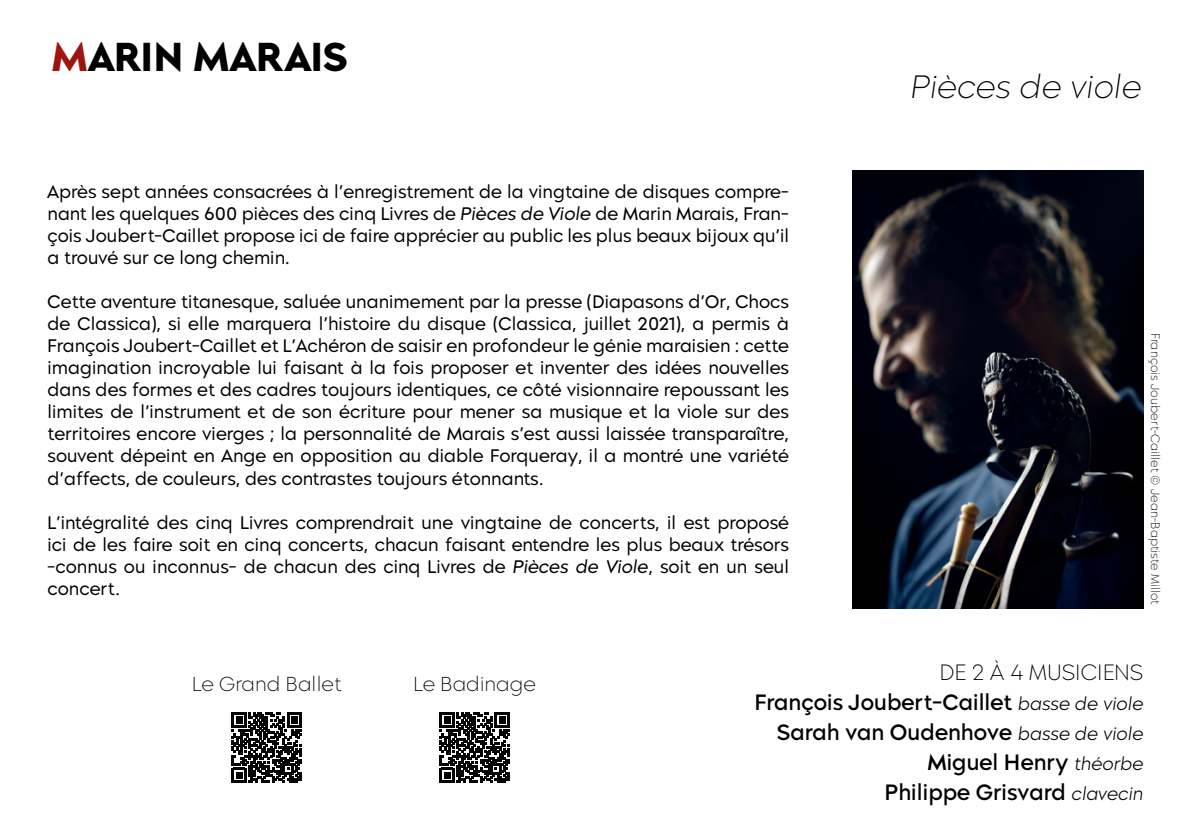
<style>
.page{position:relative;width:1191px;height:840px;background:#fff}
.page>*{position:absolute;margin:0;border:0;box-sizing:border-box;transform-origin:0 0}
.t1{font:700 40px "Morn";color:#000}
.t2{font:italic 200 32px "Morn";color:#000}
.t3{font:500 22px/30px "Morn";color:#000;text-align:right}
.t4{font:200 20px "Morn";color:#000}
.t5{font:18px/22px "Morn";color:#000;text-align:justify}
.t6{font:200 12px "Morn";color:#000}
.s1{color:#9e1510}
.s2{font-style:italic}
.s3{font-weight:200}
.s4{font-weight:300;font-style:italic;font-size:18px}
</style>
<div class="page">
<img style="left:852px;top:170px;width:291px;height:438px">
<svg style="left:440px;top:712px;width:70px;height:70px"></svg>
<svg style="left:232px;top:712px;width:70px;height:70px"></svg>
<h1 class="t1" style="left:52px;top:32px;width:297px"><span class="s1">M</span>ARIN MARAIS</h1>
<p class="t5" style="left:48px;top:181px;width:743px">Après sept années consacrées à l’enregistrement de la vingtaine de disques compre&shy;nant les quelques 600 pièces des cinq Livres de <span class="s2">Pièces de Viole</span> de Marin Marais, Fran&shy;çois Joubert-Caillet propose ici de faire apprécier au public les plus beaux bijoux qu’il a trouvé sur ce long chemin.</p>
<p class="t5" style="left:48px;top:291px;width:743px">Cette aventure titanesque, saluée unanimement par la presse (Diapasons d’Or, Chocs de Classica), si elle marquera l’histoire du disque (Classica, juillet 2021), a permis à François Joubert-Caillet et L’Achéron de saisir en profondeur le génie maraisien : cette imagination incroyable lui faisant à la fois proposer et inventer des idées nouvelles dans des formes et des cadres toujours identiques, ce côté visionnaire repoussant les limites de l’instrument et de son écriture pour mener sa musique et la viole sur des territoires encore vierges ; la personnalité de Marais s’est aussi laissée transparaître, souvent dépeint en Ange en opposition au diable Forqueray, il a montré une variété d’affects, de couleurs, des contrastes toujours étonnants.</p>
<p class="t5" style="left:48px;top:511px;width:743px">L’intégralité des cinq Livres comprendrait une vingtaine de concerts, il est proposé ici de les faire soit en cinq concerts, chacun faisant entendre les plus beaux trésors -connus ou inconnus- de chacun des cinq Livres de <span class="s2">Pièces de Viole</span>, soit en un seul concert.</p>
<h2 class="t2" style="left:910px;top:67px;width:232px">Pièces de viole</h2>
<p class="t6" style="left:1162px;top:333px;width:273px;rotate:90deg">François Joubert-Caillet © Jean-Baptiste Millot</p>
<p class="t4" style="left:192px;top:671px;width:151px">Le Grand Ballet</p>
<p class="t4" style="left:413px;top:671px;width:124px">Le Badinage</p>
<p class="t3" style="left:755px;top:656px;width:390px"><span class="s3">DE 2 À 4 MUSICIENS<br></span>François Joubert-Caillet <span class="s4">basse de viole<br></span>Sarah van Oudenhove <span class="s4">basse de viole<br></span>Miguel Henry <span class="s4">théorbe<br></span>Philippe Grisvard <span class="s4">clavecin</span></p>
</div>
